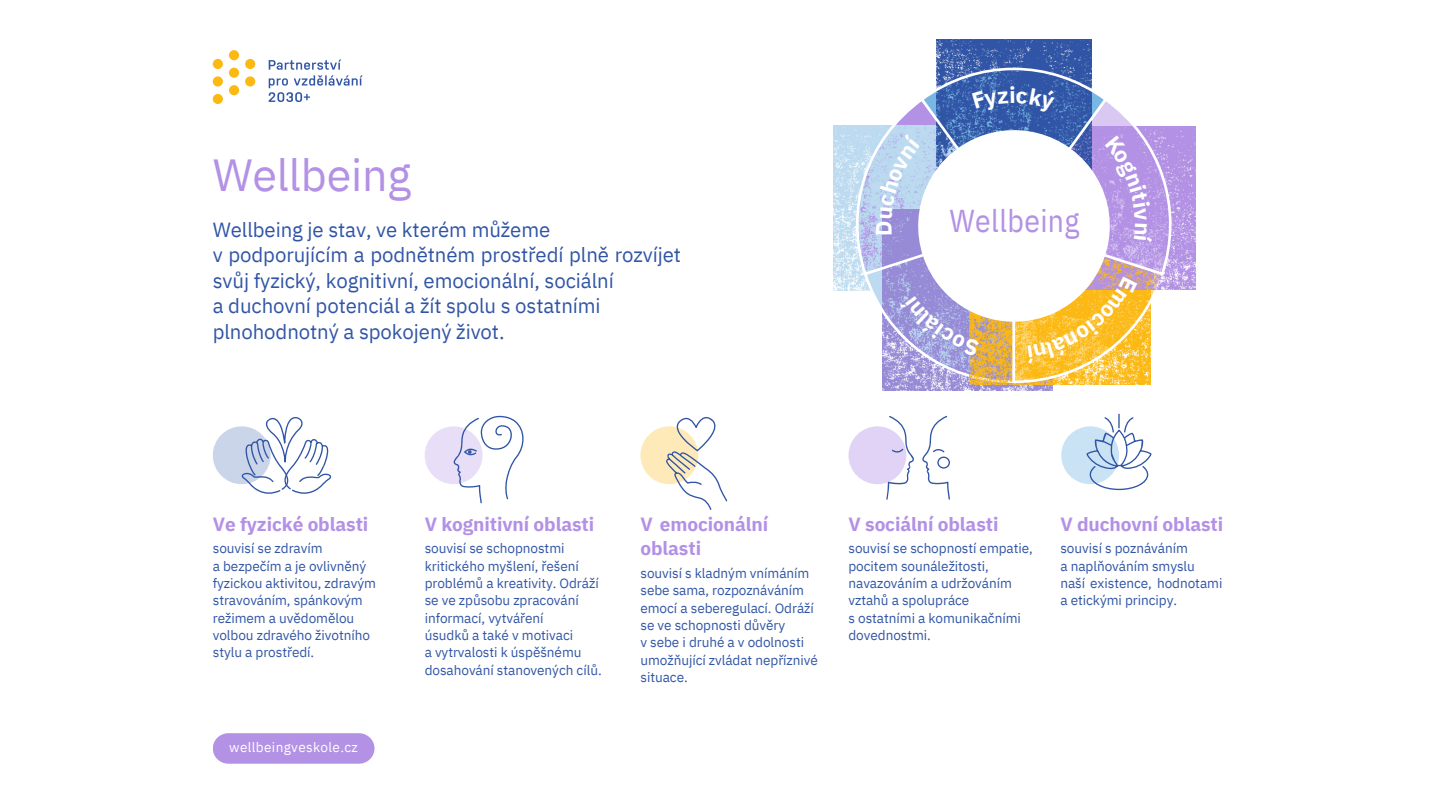
<style>
.page{position:relative;width:1440px;height:810px;background:#fff}
.page>*{position:absolute;margin:0;border:0;box-sizing:border-box;transform-origin:0 0}
.t1{font:44.9px "IBM Plex Sans";letter-spacing:-.005em;color:#b391e5}
.t2{font:31.5px "IBM Plex Sans Cond";letter-spacing:.01em;color:#b391e5}
.t3{font:20.4px/25.5px "IBM Plex Sans";letter-spacing:-.005em;color:#3155a6}
.t4{font:700 19px/24.5px "IBM Plex Sans";letter-spacing:-.005em;color:#b391e5}
.t5{font:13.6px/17.3px "IBM Plex Sans";letter-spacing:-.005em;color:#3155a6}
.t6{font:13.6px "IBM Plex Sans";letter-spacing:.025em;color:#fff}
</style>
<div class="page">
<div style="left:229px;top:50px;width:10px;height:10px;background:#fdb913;border-radius:50%"></div>
<div style="left:245px;top:76px;width:10px;height:11px;background:#fdb913;border-radius:50%"></div>
<div style="left:213px;top:59px;width:10px;height:10px;background:#fdb913;border-radius:50%"></div>
<div style="left:213px;top:76px;width:10px;height:11px;background:#fdb913;border-radius:50%"></div>
<div style="left:245px;top:59px;width:10px;height:10px;background:#fdb913;border-radius:50%"></div>
<div style="left:229px;top:85px;width:10px;height:10px;background:#fdb913;border-radius:50%"></div>
<div style="left:229px;top:68px;width:10px;height:10px;background:#fdb913;border-radius:50%"></div>
<div style="left:213px;top:94px;width:10px;height:10px;background:#fdb913;border-radius:50%"></div>
<svg style="left:269px;top:60px;width:94px;height:42px"></svg>
<img style="left:833px;top:125px;width:22px;height:165px">
<img style="left:882px;top:383px;width:171px;height:8px">
<img style="left:1172px;top:126px;width:23px;height:164px">
<img style="left:937px;top:40px;width:154px;height:27px">
<svg style="left:213px;top:733px;width:162px;height:31px;background:#b797e6"></svg>
<div style="left:213px;top:426px;width:58px;height:58px;background:#cbd5e9;border-radius:50%"></div>
<svg style="left:241px;top:417px;width:90px;height:77px"></svg>
<div style="left:425px;top:426px;width:58px;height:58px;background:#e8def7;border-radius:50%"></div>
<svg style="left:454px;top:416px;width:70px;height:87px"></svg>
<div style="left:640px;top:426px;width:58px;height:58px;background:#feeab8;border-radius:50%"></div>
<svg style="left:666px;top:417px;width:61px;height:93px"></svg>
<div style="left:848px;top:426px;width:58px;height:58px;background:#e1d3f5;border-radius:50%"></div>
<svg style="left:886px;top:416px;width:28px;height:84px"></svg>
<svg style="left:922px;top:416px;width:28px;height:84px"></svg>
<div style="left:1061px;top:426px;width:58px;height:58px;background:#c9e2f4;border-radius:50%"></div>
<svg style="left:1086px;top:414px;width:66px;height:76px"></svg>
<svg style="left:855px;top:67px;width:317px;height:316px"></svg>
<h3 class="t1" style="left:213px;top:145px;width:200px">Wellbeing</h3>
<p class="t3" style="left:213px;top:216px;width:470px">Wellbeing je stav, ve kterém můžeme<br>v podporujícím a podnětném prostředí plně rozvíjet svůj fyzický, kognitivní, emocionální, sociální<br>a duchovní potenciál a žít spolu s ostatními plnohodnotný a spokojený život.</p>
<p class="t2" style="left:949px;top:199px;width:132px">Wellbeing</p>
<p class="t4" style="left:213px;top:512px;width:157px">Ve fyzické oblasti</p>
<h3 class="t4" style="left:425px;top:512px;width:171px">V kognitivní oblasti</h3>
<p class="t4" style="left:640px;top:512px;width:129px">V emocionální oblasti</p>
<p class="t4" style="left:848px;top:512px;width:152px">V sociální oblasti</p>
<p class="t4" style="left:1060px;top:512px;width:164px">V duchovní oblasti</p>
<p class="t5" style="left:213px;top:540px;width:165px">souvisí se zdravím<br>a bezpečím a je ovlivněný fyzickou aktivitou, zdravým stravováním, spánkovým režimem a uvědomělou volbou zdravého životního stylu a prostředí.</p>
<p class="t5" style="left:425px;top:540px;width:176px">souvisí se schopnostmi kritického myšlení, řešení problémů a kreativity. Odráží se ve způsobu zpracování informací, vytváření</p>
<p class="t5" style="left:848px;top:540px;width:186px">souvisí se schopností empatie, pocitem sounáležitosti, navazováním a udržováním vztahů a spolupráce<br>s ostatními a komunikačními dovednostmi.</p>
<h2 class="t5" style="left:1060px;top:540px;width:136px">souvisí s poznáváním a naplňováním smyslu</h2>
<p class="t5" style="left:640px;top:564px;width:179px">souvisí s kladným vnímáním sebe sama, rozpoznáváním emocí a seberegulací. Odráží se ve schopnosti důvěry<br>v sebe i druhé a v odolnosti umožňující zvládat nepříznivé situace.</p>
<p class="t5" style="left:1060px;top:574px;width:164px">naší existence, hodnotami a etickými principy.</p>
<p class="t5" style="left:425px;top:626px;width:150px">úsudků a také v motivaci</p>
<p class="t5" style="left:425px;top:644px;width:179px">a vytrvalosti k úspěšnému dosahování stanovených cílů.</p>
<p class="t6" style="left:229px;top:738px;width:130px">wellbeingveskole.cz</p>
</div>
